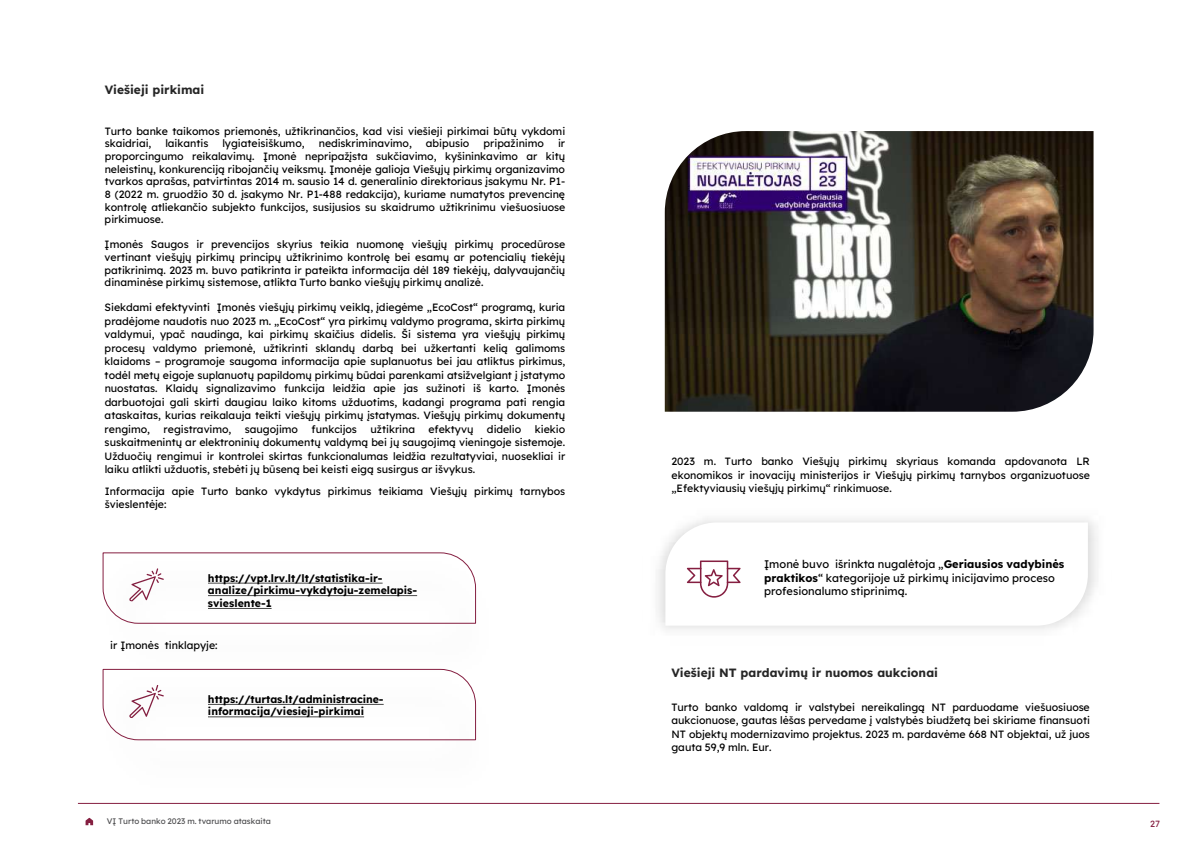
<style>
.page{position:relative;width:1191px;height:843px;background:#fff}
.page>*{position:absolute;margin:0;border:0;box-sizing:border-box;transform-origin:0 0}
.t1{font:700 12px "Lexend";color:#262626}
.t2{font:11px/13.2px "Lexend";color:#000}
.t3{font:10.6px/13.5px "Lexend";letter-spacing:-.005em;color:#000;text-align:justify}
.t4{font:700 10.6px/12.6px "Lexend";color:#000}
.t5{font:9px "Lexend";color:#851f41}
.t6{font:8px "Lexend";color:#4d4d4f}
.s1{font-weight:700}
</style>
<div class="page">
<svg style="left:102px;top:552px;width:375px;height:72px"></svg>
<img style="left:90px;top:740px;width:416px;height:64px">
<svg style="left:102px;top:668px;width:375px;height:72px"></svg>
<img style="left:665px;top:131px;width:429px;height:280px">
<svg style="left:665px;top:522px;width:423px;height:103px"></svg>
<svg style="left:687px;top:560px;width:54px;height:37px"></svg>
<hr style="left:78px;top:802px;width:1081px;height:1px;background:#851f41">
<svg style="left:86px;top:817px;width:7px;height:7px"></svg>
<p class="t1" style="left:105px;top:81px;width:101px">Viešieji pirkimai</p>
<p class="t3" style="left:105px;top:124px;width:462px;line-height:12.6px">Turto banke taikomos priemonės, užtikrinančios, kad visi viešieji pirkimai būtų vykdomi skaidriai,</p>
<p class="t3" style="left:105px;top:137px;width:462px;line-height:12.6px;text-indent:453px">ir proporcingumo reikalavimų. Įmonė nepripažįsta sukčiavimo, kyšininkavimo ar kitų neleistinų, konkurenciją ribojančių veiksmų. Įmonėje galioja Viešųjų pirkimų organizavimo tvarkos aprašas, patvirtintas 2014 m. sausio 14 d. generalinio direktoriaus įsakymu Nr. P1- 8 (2022 m. gruodžio 30 d. įsakymo Nr. P1-488 redakcija), kuriame numatytos prevencinę kontrolę atliekančio subjekto funkcijos, susijusios su skaidrumo užtikrinimu viešuosiuose pirkimuose.</p>
<p class="t3" style="left:105px;top:237px;width:462px;line-height:12.6px">Įmonės Saugos ir prevencijos skyrius teikia nuomonę viešųjų pirkimų procedūrose vertinant viešųjų pirkimų principų užtikrinimo kontrolę bei esamų ar potencialių tiekėjų patikrinimą. 2023 m. buvo patikrinta ir pateikta informacija dėl 189 tiekėjų, dalyvaujančių dinaminėse pirkimų sistemose, atlikta Turto banko viešųjų pirkimų analizė.</p>
<p class="t3" style="left:105px;top:300px;width:462px">Siekdami efektyvinti Įmonės viešųjų pirkimų veiklą, įdiegėme „EcoCost“ programą, kuria pradėjome naudotis nuo 2023 m. „EcoCost“ yra pirkimų valdymo programa, skirta pirkimų valdymui, ypač naudinga, kai pirkimų skaičius didelis. Ši sistema yra viešųjų pirkimų procesų valdymo priemonė, užtikrinti sklandų darbą bei užkertanti kelią galimoms klaidoms – programoje saugoma informacija apie suplanuotus bei jau atliktus pirkimus, todėl metų eigoje suplanuotų papildomų pirkimų būdai parenkami atsižvelgiant į įstatymo nuostatas. Klaidų signalizavimo funkcija leidžia apie jas sužinoti iš karto. Įmonės darbuotojai gali skirti daugiau laiko kitoms užduotims, kadangi programa pati rengia ataskaitas, kurias reikalauja teikti viešųjų pirkimų įstatymas. Viešųjų pirkimų dokumentų rengimo,</p>
<p class="t3" style="left:165px;top:136px;width:44px">laikantis</p>
<p class="t3" style="left:222px;top:136px;width:84px">lygiateisiškumo,</p>
<p class="t3" style="left:319px;top:136px;width:95px">nediskriminavimo,</p>
<p class="t3" style="left:426px;top:136px;width:45px">abipusio</p>
<p class="t3" style="left:484px;top:136px;width:62px">pripažinimo</p>
<p class="t3" style="left:105px;top:421px;width:462px;text-indent:430px">kiekio suskaitmenintų ar elektroninių dokumentų valdymą bei jų saugojimą vieningoje sistemoje.<br>Užduočių rengimui ir kontrolei skirtas funkcionalumas leidžia rezultatyviai, nuosekliai ir laiku atlikti užduotis, stebėti jų būseną bei keisti eigą susirgus ar išvykus.</p>
<p class="t3" style="left:105px;top:483px;width:462px">Informacija apie Turto banko vykdytus pirkimus teikiama Viešųjų pirkimų tarnybos švieslentėje:</p>
<p class="t3" style="left:164px;top:421px;width:69px">registravimo,</p>
<p class="t3" style="left:245px;top:421px;width:55px">saugojimo</p>
<p class="t3" style="left:312px;top:421px;width:47px">funkcijos</p>
<p class="t3" style="left:371px;top:421px;width:46px">užtikrina</p>
<p class="t3" style="left:429px;top:421px;width:46px">efektyvų</p>
<p class="t3" style="left:487px;top:421px;width:36px">didelio</p>
<p class="t4" style="left:208px;top:570px;width:211px">https://vpt.lrv.lt/lt/statistika-ir&shy;analize/pirkimu-vykdytoju-zemelapis&shy;svieslente-1</p>
<p class="t3" style="left:110px;top:638px;width:109px">ir Įmonės tinklapyje:</p>
<p class="t4" style="left:208px;top:691px;width:177px">https://turtas.lt/administracine&shy;informacija/viesieji-pirkimai</p>
<p class="t3" style="left:671px;top:453px;width:420px">2023 m. Turto banko Viešųjų pirkimų skyriaus komanda apdovanota LR ekonomikos ir inovacijų ministerijos ir Viešųjų pirkimų tarnybos organizuotuose „Efektyviausių viešųjų pirkimų“ rinkimuose.</p>
<p class="t2" style="left:764px;top:557px;width:302px">Įmonė buvo išrinkta nugalėtoja „<span class="s1">Geriausios vadybinės praktikos</span>“ kategorijoje už pirkimų inicijavimo proceso profesionalumo stiprinimą.</p>
<p class="t1" style="left:671px;top:663px;width:268px">Viešieji NT pardavimų ir nuomos aukcionai</p>
<p class="t3" style="left:671px;top:699px;width:420px">Turto banko valdomą ir valstybei nereikalingą NT parduodame viešuosiuose aukcionuose, gautas lėšas pervedame į valstybės biudžetą bei skiriame finansuoti NT objektų modernizavimo projektus. 2023 m. pardavėme 668 NT objektai, už juos gauta 59,9 mln. Eur.</p>
<p class="t6" style="left:107px;top:815px;width:166px">VĮ Turto banko 2023 m. tvarumo ataskaita</p>
<p class="t5" style="left:1150px;top:816px;width:11px">27</p>
</div>
